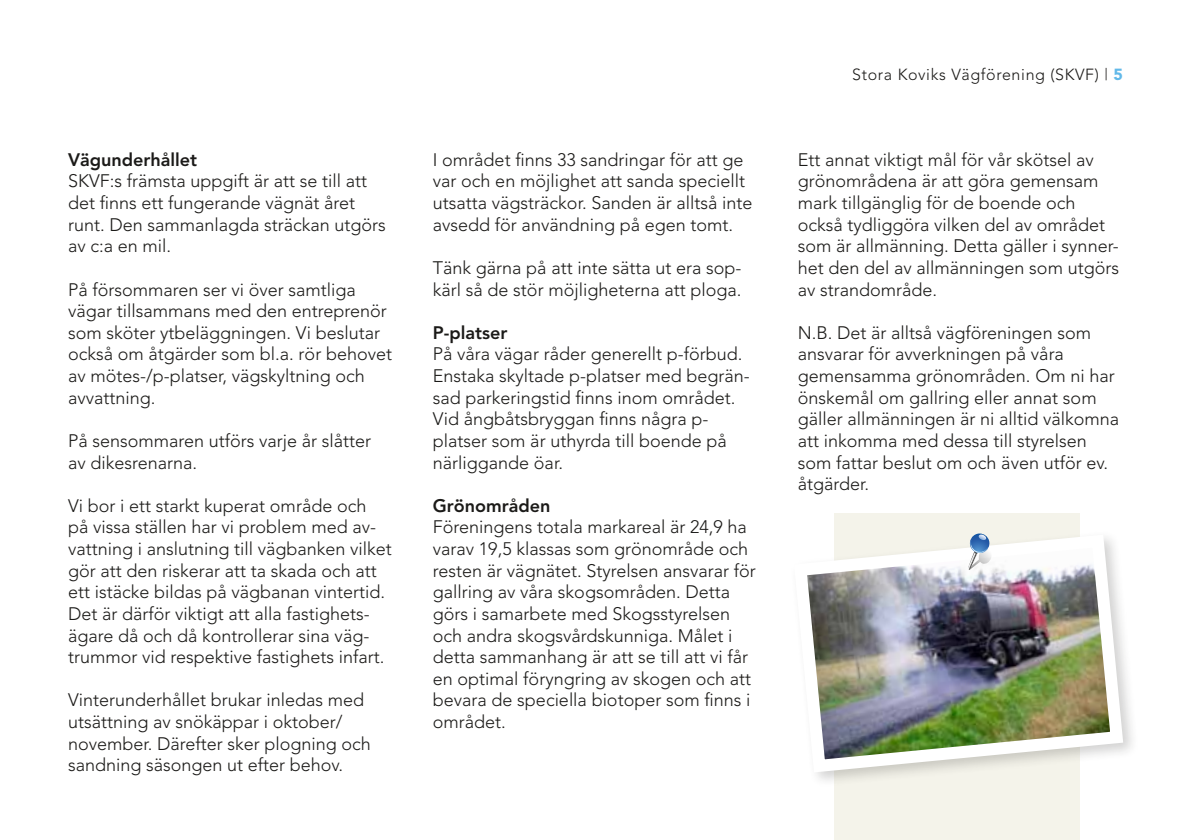
<style>
.page{position:relative;width:1191px;height:840px;background:#fff}
.page>*{position:absolute;margin:0;border:0;box-sizing:border-box;transform-origin:0 0}
.t1{font:300 18px/21.6px "Avenir";color:#1b1a18}
.t2{font:800 18px "Avenir";color:#1b1a18}
.t3{font:300 16px "Avenir";letter-spacing:.04em;color:#1b1a18}
.s1{font-weight:900;color:#62b9e9}
</style>
<div class="page">
<div style="left:833px;top:513px;width:246px;height:326px;background:#f4f3ea"></div>
<div style="left:789px;top:529px;width:350px;height:258px;background:#1b1a18;opacity:.2"></div>
<img style="left:789px;top:528px;width:340px;height:250px">
<svg style="left:968px;top:533px;width:23px;height:36px"></svg>
<p class="t2" style="left:68px;top:149px;width:131px">Vägunderhållet</p>
<p class="t1" style="left:68px;top:170px;width:319px">SKVF:s främsta uppgift är att se till att det finns ett fungerande vägnät året runt. Den sammanlagda sträckan utgörs av c:a en mil.</p>
<p class="t1" style="left:68px;top:278px;width:325px">På försommaren ser vi över samtliga vägar tillsammans med den entreprenör som sköter ytbeläggningen. Vi beslutar också om åtgärder som bl.a. rör behovet av mötes-/p-platser, vägskyltning och avvattning.</p>
<p class="t1" style="left:68px;top:429px;width:305px">På sensommaren utförs varje år slåtter av dikesrenarna.</p>
<p class="t1" style="left:68px;top:494px;width:325px">Vi bor i ett starkt kuperat område och<br>på vissa ställen har vi problem med av&shy;vattning i anslutning till vägbanken vilket gör att den riskerar att ta skada och att ett istäcke bildas på vägbanan vintertid.<br>Det är därför viktigt att alla fastighets&shy;ägare då och då kontrollerar sina väg&shy;trummor vid respektive fastighets infart.</p>
<p class="t1" style="left:68px;top:689px;width:304px">Vinterunderhållet brukar inledas med utsättning av snökäppar i oktober/ november. Därefter sker plogning och sandning säsongen ut efter behov.</p>
<p class="t1" style="left:433px;top:149px;width:321px">I området finns 33 sandringar för att ge var och en möjlighet att sanda speciellt utsatta vägsträckor. Sanden är alltså inte avsedd för användning på egen tomt.</p>
<p class="t1" style="left:433px;top:257px;width:310px">Tänk gärna på att inte sätta ut era sop&shy;kärl så de stör möjligheterna att ploga.</p>
<p class="t2" style="left:433px;top:322px;width:76px">P-platser</p>
<p class="t1" style="left:433px;top:343px;width:318px">På våra vägar råder generellt p-förbud.<br>Enstaka skyltade p-platser med begrän&shy;sad parkeringstid finns inom området.<br>Vid ångbåtsbryggan finns några p&shy;platser som är uthyrda till boende på närliggande öar.</p>
<p class="t2" style="left:433px;top:494px;width:119px">Grönområden</p>
<p class="t1" style="left:433px;top:516px;width:324px">Föreningens totala markareal är 24,9 ha varav 19,5 klassas som grönområde och resten är vägnätet. Styrelsen ansvarar för gallring av våra skogsområden. Detta görs i samarbete med Skogsstyrelsen och andra skogsvårdskunniga. Målet i detta sammanhang är att se till att vi får en optimal föryngring av skogen och att bevara de speciella biotoper som finns i området.</p>
<p class="t3" style="left:852px;top:65px;width:272px">Stora Koviks Vägförening (SKVF) | <span class="s1">5</span></p>
<p class="t1" style="left:797px;top:149px;width:323px">Ett annat viktigt mål för vår skötsel av grönområdena är att göra gemensam mark tillgänglig för de boende och också tydliggöra vilken del av området som är allmänning. Detta gäller i synner&shy;het den del av allmänningen som utgörs av strandområde.</p>
<p class="t1" style="left:797px;top:321px;width:323px">N.B. Det är alltså vägföreningen som ansvarar för avverkningen på våra gemensamma grönområden. Om ni har önskemål om gallring eller annat som gäller allmänningen är ni alltid välkomna att inkomma med dessa till styrelsen som fattar beslut om och även utför ev. åtgärder.</p>
</div>
